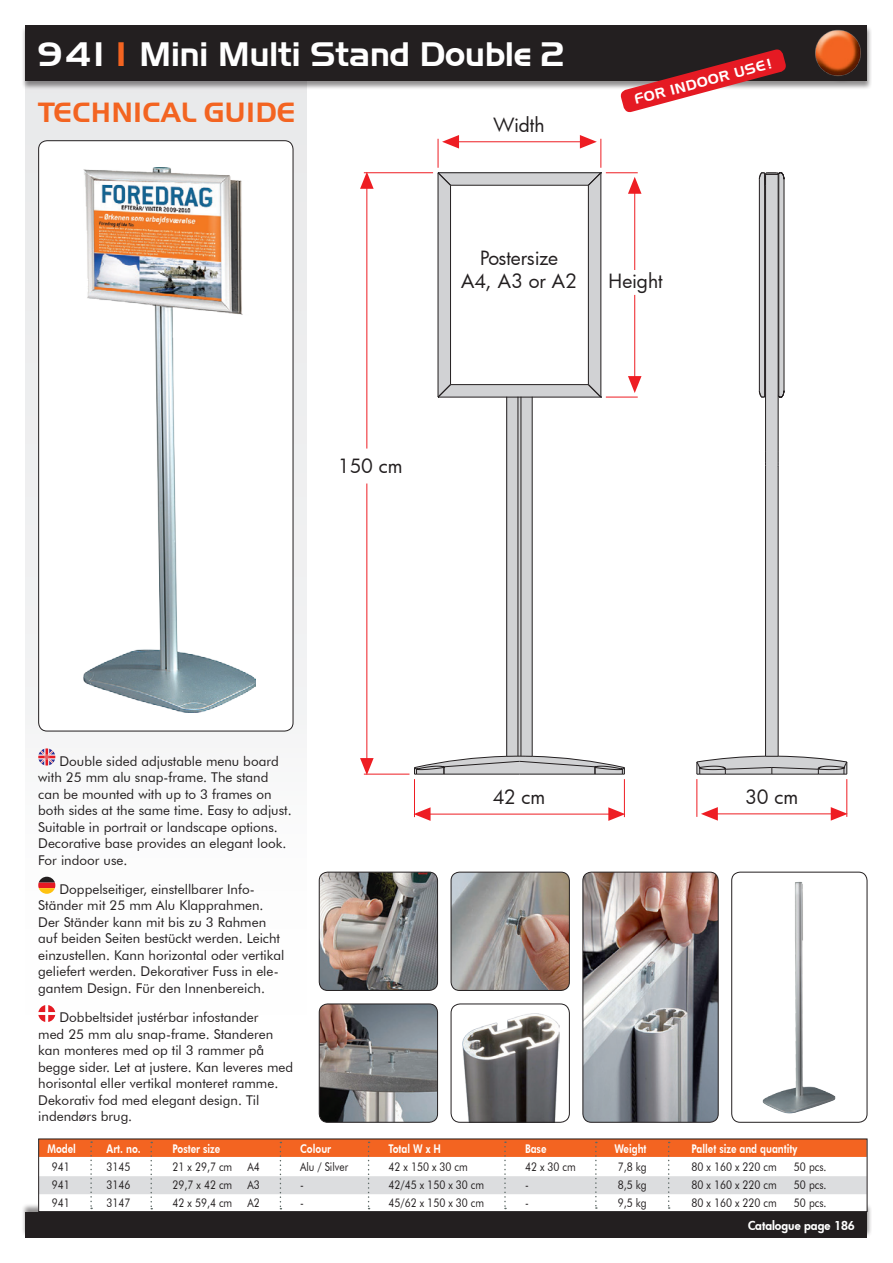
<style>
.page{position:relative;width:893px;height:1263px;background:#fff}
.page>*{position:absolute;margin:0;border:0;box-sizing:border-box;transform-origin:0 0}
.t1{font:33px "Aero Regular SWFTE";color:#fff}
.t2{font:27px "Aero Regular SWFTE";letter-spacing:.03em;color:#f36421}
.t3{font:19.2px/23px "Futura";letter-spacing:-.005em;color:#231f20;text-align:center}
.t4{font:13.8px "Aero Regular SWFTE";color:#fff}
.t5{font:13.5px/16.5px "Futura BT";color:#231f20}
.t6{font:12px "Futura BT";color:#231f20;scale:.85 1}
.t7{font:800 12px "Futura BT";color:#fff;scale:.8 1}
.t8{font:800 12px "Futura";color:#fff}
.s1{color:#f36421}
</style>
<div class="page">
<div style="left:26px;top:26px;width:280px;height:1211px;background:linear-gradient(to bottom,#e6e7e8,#fff)"></div>
<div style="left:21px;top:25px;width:851px;height:65px;background:#231f20;opacity:.5"></div>
<div style="left:26px;top:26px;width:841px;height:55px;background:#231f20"></div>
<div style="left:815px;top:30px;width:54px;height:53px;background:#231f20;opacity:.4"></div>
<img style="left:815px;top:29px;width:50px;height:52px">
<div style="left:26px;top:1212px;width:841px;height:25px;background:#231f20"></div>
<div style="left:39px;top:141px;width:254px;height:590px;background:#fff;border-radius:9px"></div>
<div style="left:38px;top:140px;width:255px;height:591px;border:1px solid #231f20;border-radius:9px"></div>
<img style="left:84px;top:167px;width:172px;height:546px">
<div style="left:507px;top:397px;width:25px;height:359px;background:#d1d2d4"></div>
<svg style="left:758px;top:177px;width:20px;height:578px;fill:#d1d2d4"></svg>
<div style="left:438px;top:173px;width:163px;height:224px;background:#d1d2d4"></div>
<div style="left:450px;top:185px;width:138px;height:200px;background:#fff"></div>
<hr style="left:364px;top:774px;width:45px;height:1px;background:#ee1d23">
<hr style="left:364px;top:172px;width:69px;height:1px;background:#ee1d23">
<svg style="left:360px;top:758px;width:14px;height:17px"></svg>
<hr style="left:367px;top:483px;width:1px;height:276px;background:#ee1d23">
<svg style="left:360px;top:172px;width:14px;height:17px"></svg>
<hr style="left:367px;top:188px;width:1px;height:261px;background:#ee1d23">
<hr style="left:458px;top:141px;width:123px;height:1px;background:#ee1d23">
<hr style="left:606px;top:172px;width:32px;height:1px;background:#ee1d23">
<hr style="left:606px;top:397px;width:32px;height:1px;background:#ee1d23">
<svg style="left:628px;top:177px;width:13px;height:17px"></svg>
<hr style="left:634px;top:193px;width:1px;height:77px;background:#ee1d23">
<svg style="left:628px;top:376px;width:13px;height:17px"></svg>
<hr style="left:634px;top:295px;width:1px;height:82px;background:#ee1d23">
<hr style="left:414px;top:779px;width:1px;height:38px;background:#ee1d23">
<hr style="left:624px;top:779px;width:1px;height:38px;background:#ee1d23">
<svg style="left:414px;top:807px;width:17px;height:14px"></svg>
<svg style="left:608px;top:807px;width:17px;height:14px"></svg>
<hr style="left:429px;top:814px;width:180px;height:1px;background:#ee1d23">
<hr style="left:450px;top:185px;width:138px;height:1px;background:#231f20">
<hr style="left:438px;top:172px;width:163px;height:1px;background:#231f20">
<hr style="left:450px;top:384px;width:138px;height:1px;background:#231f20">
<hr style="left:438px;top:397px;width:163px;height:1px;background:#231f20">
<svg style="left:588px;top:384px;width:14px;height:14px"></svg>
<svg style="left:580px;top:135px;width:22px;height:51px"></svg>
<hr style="left:588px;top:185px;width:1px;height:200px;background:#231f20">
<hr style="left:601px;top:173px;width:1px;height:224px;background:#231f20">
<svg style="left:437px;top:384px;width:14px;height:14px"></svg>
<svg style="left:437px;top:135px;width:22px;height:51px"></svg>
<hr style="left:450px;top:185px;width:1px;height:200px;background:#231f20">
<hr style="left:438px;top:173px;width:1px;height:224px;background:#231f20">
<svg style="left:414px;top:755px;width:211px;height:20px"></svg>
<hr style="left:518px;top:397px;width:1px;height:359px;background:#231f20">
<hr style="left:521px;top:397px;width:1px;height:359px;background:#231f20">
<hr style="left:532px;top:397px;width:1px;height:359px;background:#231f20">
<hr style="left:506px;top:397px;width:1px;height:359px;background:#231f20">
<hr style="left:765px;top:466px;width:1px;height:290px;background:#231f20">
<hr style="left:697px;top:779px;width:1px;height:38px;background:#ee1d23">
<hr style="left:846px;top:779px;width:1px;height:38px;background:#ee1d23">
<svg style="left:701px;top:807px;width:17px;height:14px"></svg>
<svg style="left:831px;top:807px;width:17px;height:14px"></svg>
<hr style="left:717px;top:813px;width:115px;height:1px;background:#ee1d23">
<svg style="left:696px;top:755px;width:152px;height:20px;background:#b7b7b8"></svg>
<hr style="left:765px;top:185px;width:1px;height:266px;background:#231f20">
<hr style="left:778px;top:466px;width:1px;height:290px;background:#231f20">
<hr style="left:778px;top:395px;width:1px;height:56px;background:#231f20">
<svg style="left:765px;top:451px;width:1px;height:15px"></svg>
<svg style="left:777px;top:451px;width:2px;height:16px"></svg>
<svg style="left:759px;top:172px;width:26px;height:226px;background:#acacae"></svg>
<svg style="left:619px;top:49px;width:168px;height:64px"></svg>
<div style="left:39px;top:1139px;width:828px;height:72px;background:#fff"></div>
<div style="left:39px;top:1139px;width:828px;height:18px;background:#f36421"></div>
<div style="left:39px;top:1176px;width:828px;height:18px;background:#dcdddf"></div>
<div style="left:38px;top:1138px;width:829px;height:74px;border:1px solid #231f20"></div>
<svg style="left:280px;top:1142px;width:1px;height:67px"></svg>
<svg style="left:150px;top:1142px;width:2px;height:67px"></svg>
<svg style="left:90px;top:1141px;width:2px;height:68px"></svg>
<svg style="left:668px;top:1142px;width:2px;height:67px"></svg>
<svg style="left:595px;top:1142px;width:2px;height:67px"></svg>
<svg style="left:368px;top:1141px;width:2px;height:68px"></svg>
<svg style="left:504px;top:1141px;width:2px;height:68px"></svg>
<img style="left:319px;top:1004px;width:119px;height:118px">
<div style="left:319px;top:1003px;width:119px;height:120px;border:1px solid #231f20;border-radius:9px"></div>
<img style="left:451px;top:872px;width:118px;height:118px">
<div style="left:451px;top:872px;width:119px;height:119px;border:1px solid #231f20;border-radius:9px"></div>
<img style="left:319px;top:872px;width:119px;height:118px">
<div style="left:319px;top:872px;width:119px;height:119px;border:1px solid #231f20;border-radius:9px"></div>
<img style="left:583px;top:872px;width:135px;height:249px">
<div style="left:582px;top:872px;width:137px;height:251px;border:1px solid #231f20;border-radius:9px"></div>
<div style="left:731px;top:872px;width:136px;height:251px;border:1px solid #231f20;border-radius:9px"></div>
<svg style="left:38px;top:748px;width:17px;height:17px"></svg>
<svg style="left:38px;top:877px;width:17px;height:17px"></svg>
<svg style="left:38px;top:1005px;width:17px;height:17px"></svg>
<img style="left:462px;top:1014px;width:97px;height:107px">
<div style="left:451px;top:1003px;width:119px;height:120px;border:1px solid #231f20;border-radius:9px"></div>
<img style="left:762px;top:882px;width:73px;height:231px">
<p class="t1" style="left:38px;top:34px;width:527px">941 <span class="s1">I</span> Mini Multi Stand Double 2</p>
<h2 class="t2" style="left:38px;top:96px;width:259px">TECHNICAL GUIDE</h2>
<p class="t3" style="left:494px;top:113px;width:53px">Width</p>
<p class="t4" style="left:632px;top:92px;width:143px;rotate:-15deg">FOR INDOOR USE!</p>
<p class="t3" style="left:461px;top:246px;width:117px">Postersize<br>A4, A3 or A2</p>
<p class="t3" style="left:609px;top:269px;width:56px">Height</p>
<p class="t3" style="left:338px;top:454px;width:66px">150 cm</p>
<p class="t5" style="left:38px;top:752px;width:255px;text-indent:21px">Double sided adjustable menu board with 25 mm alu snap-frame. The stand can be mounted with up to 3 frames on both sides at the same time. Easy to adjust.<br>Suitable in portrait or landscape options.<br>Decorative base provides an elegant look.<br>For indoor use.</p>
<p class="t5" style="left:38px;top:881px;width:248px;text-indent:21px">Doppelseitiger, einstellbarer Info-Ständer mit 25 mm Alu Klapprahmen.<br>Der Ständer kann mit bis zu 3 Rahmen auf beiden Seiten bestückt werden. Leicht einzustellen. Kann horizontal oder vertikal geliefert werden. Dekorativer Fuss in ele&shy;gantem Design. Für den Innenbereich.</p>
<p class="t5" style="left:38px;top:1009px;width:256px;text-indent:21px">Dobbeltsidet justérbar infostander<br>med 25 mm alu snap-frame. Standeren kan monteres med op til 3 rammer på begge sider. Let at justere. Kan leveres med horisontal eller vertikal monteret ramme.<br>Dekorativ fod med elegant design. Til indendørs brug.</p>
<p class="t3" style="left:493px;top:785px;width:54px">42 cm</p>
<p class="t3" style="left:745px;top:785px;width:55px">30 cm</p>
<p class="t7" style="left:48px;top:1141px;width:37px">Model</p>
<p class="t7" style="left:107px;top:1141px;width:44px">Art. no.</p>
<p class="t7" style="left:173px;top:1141px;width:61px">Poster size</p>
<p class="t7" style="left:300px;top:1141px;width:40px">Colour</p>
<p class="t7" style="left:389px;top:1141px;width:67px">Total W x H</p>
<p class="t7" style="left:525px;top:1141px;width:28px">Base</p>
<p class="t7" style="left:614px;top:1141px;width:42px">Weight</p>
<p class="t7" style="left:692px;top:1141px;width:134px">Pallet size and quantity</p>
<p class="t6" style="left:52px;top:1159px;width:23px">941</p>
<p class="t6" style="left:107px;top:1159px;width:30px">3145</p>
<p class="t6" style="left:173px;top:1159px;width:72px">21 x 29,7 cm</p>
<p class="t6" style="left:248px;top:1159px;width:16px">A4</p>
<p class="t6" style="left:300px;top:1159px;width:58px">Alu / Silver</p>
<p class="t6" style="left:389px;top:1159px;width:95px">42 x 150 x 30 cm</p>
<p class="t6" style="left:525px;top:1159px;width:61px">42 x 30 cm</p>
<p class="t6" style="left:618px;top:1159px;width:36px">7,8 kg</p>
<p class="t6" style="left:692px;top:1159px;width:102px">80 x 160 x 220 cm</p>
<p class="t6" style="left:794px;top:1159px;width:40px">50 pcs.</p>
<p class="t6" style="left:52px;top:1177px;width:23px">941</p>
<p class="t6" style="left:107px;top:1177px;width:30px">3146</p>
<p class="t6" style="left:173px;top:1177px;width:72px">29,7 x 42 cm</p>
<p class="t6" style="left:248px;top:1177px;width:16px">A3</p>
<p class="t6" style="left:300px;top:1177px;width:6px">-</p>
<p class="t6" style="left:389px;top:1177px;width:114px">42/45 x 150 x 30 cm</p>
<p class="t6" style="left:525px;top:1177px;width:6px">-</p>
<p class="t6" style="left:618px;top:1177px;width:36px">8,5 kg</p>
<p class="t6" style="left:692px;top:1177px;width:102px">80 x 160 x 220 cm</p>
<p class="t6" style="left:794px;top:1177px;width:40px">50 pcs.</p>
<p class="t6" style="left:52px;top:1195px;width:23px">941</p>
<p class="t6" style="left:107px;top:1195px;width:30px">3147</p>
<p class="t6" style="left:173px;top:1195px;width:72px">42 x 59,4 cm</p>
<p class="t6" style="left:248px;top:1195px;width:16px">A2</p>
<p class="t6" style="left:300px;top:1195px;width:6px">-</p>
<p class="t6" style="left:389px;top:1195px;width:114px">45/62 x 150 x 30 cm</p>
<p class="t6" style="left:525px;top:1195px;width:6px">-</p>
<p class="t6" style="left:618px;top:1195px;width:36px">9,5 kg</p>
<p class="t6" style="left:692px;top:1195px;width:102px">80 x 160 x 220 cm</p>
<p class="t6" style="left:794px;top:1195px;width:40px">50 pcs.</p>
<p class="t8" style="left:748px;top:1217px;width:108px">Catalogue page 186</p>
</div>
